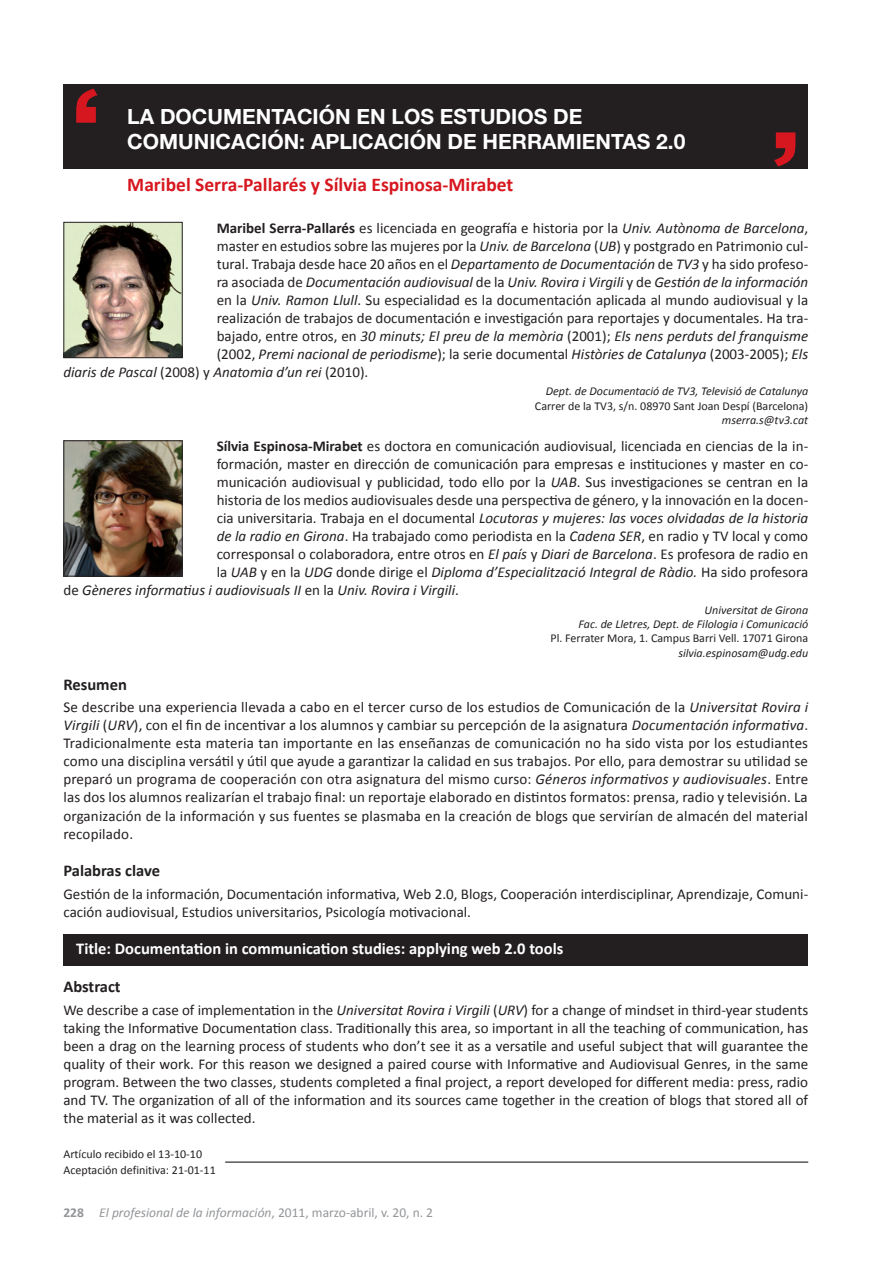
<style>
.page{position:relative;width:893px;height:1263px;background:#fff}
.page>*{position:absolute;margin:0;border:0;box-sizing:border-box;transform-origin:0 0}
.t1{font:700 21px "Helvetica Neue";color:#fff}
.t2{font:700 19.5px "Calibri";color:#d7171f}
.t3{font:700 16.5px "Calibri";color:#fff}
.t4{font:700 16.5px "Calibri";color:#231f20}
.t5{font:15px/18px "Calibri";color:#231f20;text-align:justify}
.t6{font:italic 15px "Calibri";color:#231f20}
.t7{font:italic 13.5px "Calibri";color:#939598}
.t8{font:12px/15.6px "Calibri";color:#231f20}
.t9{font:italic 12px/14.4px "Calibri";color:#231f20;text-align:right}
.s1{font-weight:700}
.s2{font-style:italic}
.s3{font-style:normal}
.s4{font-weight:700;font-style:normal}
</style>
<div class="page">
<div style="left:63px;top:85px;width:744px;height:84px;background:#231f20"></div>
<svg style="left:774px;top:132px;width:21px;height:34px"></svg>
<svg style="left:76px;top:89px;width:21px;height:34px"></svg>
<div style="left:63px;top:933px;width:744px;height:32px;background:#231f20"></div>
<hr style="left:225px;top:1161px;width:582px;height:1px;background:#231f20">
<img style="left:65px;top:224px;width:115px;height:132px">
<div style="left:63px;top:222px;width:119px;height:136px;border:1px solid #231f20"></div>
<img style="left:65px;top:442px;width:115px;height:132px">
<div style="left:63px;top:440px;width:119px;height:136px;border:1px solid #231f20"></div>
<h1 class="t1" style="left:127px;top:103px;width:49px">LA DOCUMENTACIÓN</h1>
<h1 class="t1" style="left:356px;top:103px;width:50px">EN LOS</h1>
<h1 class="t1" style="left:440px;top:103px;width:15px">ESTUDIOS</h1>
<h1 class="t1" style="left:553px;top:103px;width:15px">DE</h1>
<h1 class="t1" style="left:127px;top:128px;width:16px">COMUNICACIÓN</h1>
<h1 class="t1" style="left:299px;top:128px;width:26px">: APLICACIÓN</h1>
<h1 class="t1" style="left:447px;top:128px;width:66px">DE HERRAMIENTAS</h1>
<h1 class="t1" style="left:656px;top:128px;width:31px">2.0</h1>
<h2 class="t2" style="left:127px;top:172px;width:387px">Maribel Serra-Pallarés y Sílvia Espinosa-Mirabet</h2>
<p class="t5" style="left:216px;top:219px;width:593px"><span class="s1">Maribel Serra-Pallarés</span> es licenciada en geografía e historia por la <span class="s2">Univ. Autònoma de Barcelona</span>,</p>
<p class="t5" style="left:216px;top:237px;width:593px">master en estudios sobre las mujeres por la <span class="s2">Univ. de Barcelona</span> (<span class="s2">UB</span>) y postgrado en Patrimonio cul-</p>
<p class="t5" style="left:216px;top:255px;width:593px">tural. Trabaja desde hace 20 años en el <span class="s2">Departamento de Documentación</span> de <span class="s2">TV3</span> y ha sido profeso-</p>
<p class="t6" style="left:216px;top:271px;width:593px"><span class="s3">ra asociada de</span> Documentación audiovisual <span class="s3">de la</span> Univ. Rovira i Virgili <span class="s3">y de</span> Gestión de la información</p>
<p class="t5" style="left:216px;top:291px;width:593px">en la <span class="s2">Univ. Ramon Llull</span>. Su especialidad es la documentación aplicada al mundo audiovisual y la</p>
<p class="t5" style="left:216px;top:309px;width:593px">realización de trabajos de documentación e investigación para reportajes y documentales. Ha tra-</p>
<p class="t6" style="left:216px;top:325px;width:593px"><span class="s3">bajado, entre otros, en</span> 30 minuts; El preu de la memòria <span class="s3">(2001);</span> Els nens perduts del franquisme</p>
<p class="t6" style="left:216px;top:343px;width:593px"><span class="s3">(2002,</span> Premi nacional de periodisme<span class="s3">); la serie documental</span> Històries de Catalunya <span class="s3">(2003-2005);</span> Els</p>
<p class="t6" style="left:63px;top:361px;width:306px">diaris de Pascal <span class="s3">(2008) y</span> Anatomia d’un rei <span class="s3">(2010).</span></p>
<p class="t9" style="left:545px;top:384px;width:264px">Dept. de Documentació de TV3, Televisió de Catalunya</p>
<p class="t8" style="left:534px;top:398px;width:275px">Carrer de la TV3, s/n. 08970 Sant Joan Despí (Barcelona)</p>
<p class="t9" style="left:721px;top:412px;width:88px">mserra.s@tv3.cat</p>
<p class="t5" style="left:216px;top:437px;width:593px"><span class="s1">Sílvia Espinosa-Mirabet</span> es doctora en comunicación audiovisual, licenciada en ciencias de la in-</p>
<p class="t5" style="left:216px;top:455px;width:593px">formación, master en dirección de comunicación para empresas e instituciones y master en co-</p>
<p class="t5" style="left:216px;top:473px;width:593px">municación audiovisual y publicidad, todo ello por la <span class="s2">UAB</span>. Sus investigaciones se centran en la</p>
<p class="t5" style="left:216px;top:491px;width:593px">historia de los medios audiovisuales desde una perspectiva de género, y la innovación en la docen-</p>
<p class="t6" style="left:216px;top:507px;width:592px"><span class="s3">cia universitaria. Trabaja en el documental</span> Locutoras y mujeres: las voces olvidadas de la historia</p>
<p class="t5" style="left:216px;top:527px;width:593px"><span class="s2">de la radio en Girona</span>. Ha trabajado como periodista en la <span class="s2">Cadena SER</span>, en radio y TV local y como</p>
<p class="t5" style="left:216px;top:545px;width:593px">corresponsal o colaboradora, entre otros en <span class="s2">El país</span> y <span class="s2">Diari de Barcelona</span>. Es profesora de radio en</p>
<p class="t6" style="left:216px;top:561px;width:593px"><span class="s3">la</span> UAB <span class="s3">y en la</span> UDG <span class="s3">donde dirige el</span> Diploma d’Especialització Integral de Ràdio. <span class="s3">Ha sido profesora</span></p>
<p class="t6" style="left:63px;top:579px;width:397px"><span class="s3">de</span> Gèneres informatius i audiovisuals II <span class="s3">en la</span> Univ. Rovira i Virgili<span class="s3">.</span></p>
<p class="t9" style="left:578px;top:602px;width:231px">Universitat de Girona<br>Fac. de Lletres, Dept. de Filologia i Comunicació</p>
<p class="t8" style="left:550px;top:630px;width:259px">Pl. Ferrater Mora, 1. Campus Barri Vell. 17071 Girona</p>
<p class="t9" style="left:678px;top:645px;width:131px">silvia.espinosam@udg.edu</p>
<p class="t4" style="left:63px;top:674px;width:65px">Resumen</p>
<p class="t5" style="left:63px;top:698px;width:746px">Se describe una experiencia llevada a cabo en el tercer curso de los estudios de Comunicación de la <span class="s2">Universitat Rovira i Virgili</span> (<span class="s2">URV</span>), con el fin de incentivar a los alumnos y cambiar su percepción de la asignatura <span class="s2">Documentación informativa</span>.<br>Tradicionalmente esta materia tan importante en las enseñanzas de comunicación no ha sido vista por los estudiantes como una disciplina versátil y útil que ayude a garantizar la calidad en sus trabajos. Por ello, para demostrar su utilidad se preparó un programa de cooperación con otra asignatura del mismo curso: <span class="s2">Géneros informativos y audiovisuales</span>. Entre las dos los alumnos realizarían el trabajo final: un reportaje elaborado en distintos formatos: prensa, radio y televisión. La organización de la información y sus fuentes se plasmaba en la creación de blogs que servirían de almacén del material recopilado.</p>
<p class="t4" style="left:63px;top:860px;width:98px">Palabras clave</p>
<p class="t5" style="left:63px;top:884px;width:746px">Gestión de la información, Documentación informativa, Web 2.0, Blogs, Cooperación interdisciplinar, Aprendizaje, Comuni&shy;cación audiovisual, Estudios universitarios, Psicología motivacional.</p>
<p class="t3" style="left:76px;top:938px;width:488px">Title: Documentation in communication studies: applying web 2.0 tools</p>
<p class="t4" style="left:63px;top:976px;width:59px">Abstract</p>
<p class="t5" style="left:63px;top:1000px;width:746px">We describe a case of implementation in the <span class="s2">Universitat Rovira i Virgili</span> (<span class="s2">URV</span>) for a change of mindset in third-year students taking the Informative Documentation class. Traditionally this area, so important in all the teaching of communication, has been a drag on the learning process of students who don’t see it as a versatile and useful subject that will guarantee the quality of their work. For this reason we designed a paired course with Informative and Audiovisual Genres, in the same program. Between the two classes, students completed a final project, a report developed for different media: press, radio and TV. The organization of all of the information and its sources came together in the creation of blogs that stored all of the material as it was collected.</p>
<p class="t8" style="left:63px;top:1146px;width:154px">Artículo recibido el 13-10-10<br>Aceptación definitiva: 21-01-11</p>
<p class="t7" style="left:63px;top:1202px;width:371px"><span class="s4">228</span> El profesional de la información<span class="s3">, 2011, marzo-abril, v. 20, n. 2</span></p>
</div>
